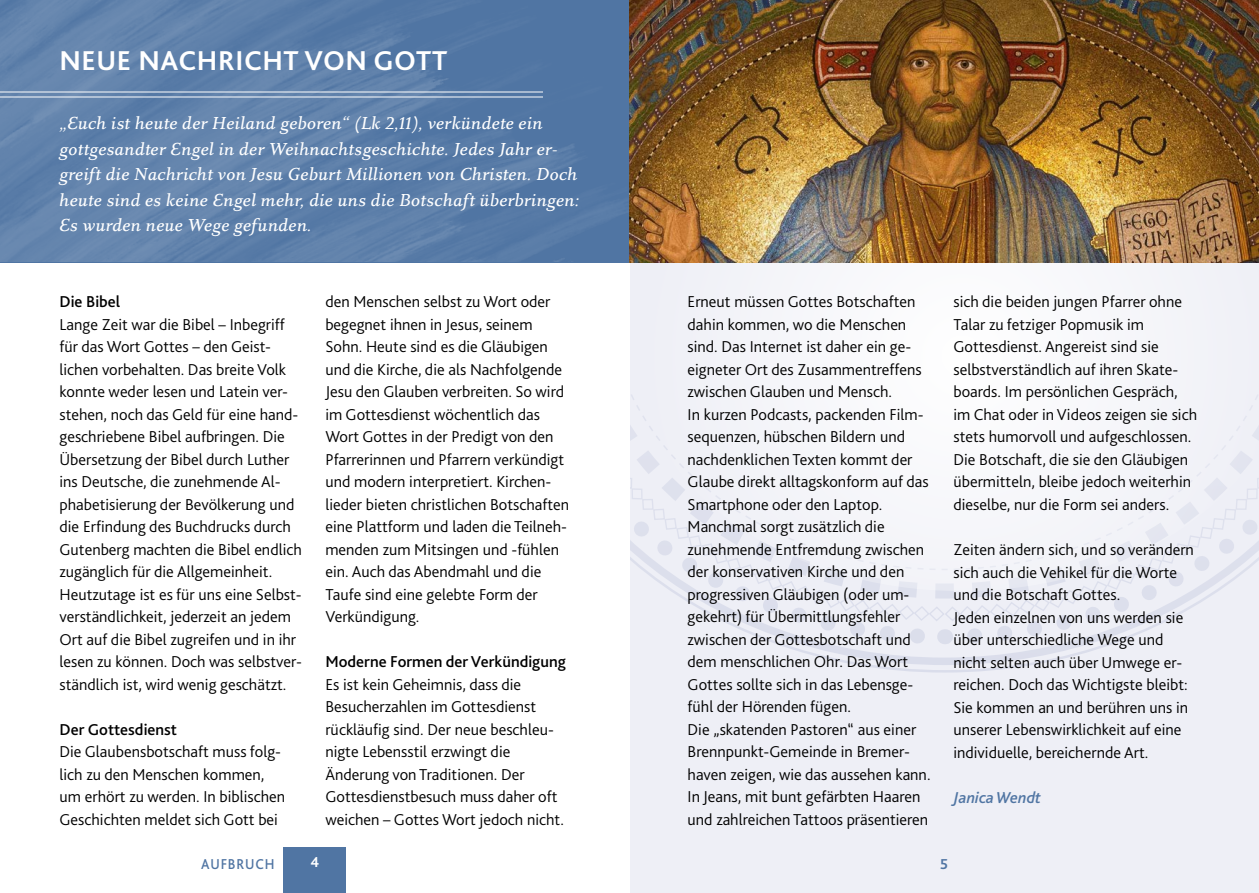
<style>
.page{position:relative;width:1259px;height:893px;background:#fff}
.page>*{position:absolute;margin:0;border:0;box-sizing:border-box;transform-origin:0 0}
.t1{font:700 28.5px "Bliss 2";letter-spacing:.02em;color:#fff}
.t2{font:italic 500 18px/25.5px "Eplica";color:#fff}
.t3{font:300 16.5px/22.5px "Bliss 2";color:#000}
.t4{font:500 16.5px "Bliss 2";color:#000}
.t5{font:italic 500 16.5px "Bliss 2";color:#5075a3}
.t6{font:500 15px "Bliss 2";letter-spacing:.06em;color:#5075a3;scale:.92 1}
.t7{font:700 15px "Bliss 2";color:#fff}
.t8{font:700 15px "Bliss 2";color:#5075a3}
</style>
<div class="page">
<div style="left:631px;top:248px;width:628px;height:645px;background:#eeeff6"></div>
<svg style="left:631px;top:262px;width:587px;height:403px"></svg>
<img style="left:0;top:0;width:629px;height:262px">
<div style="left:283px;top:847px;width:63px;height:46px;background:#5075a3"></div>
<svg style="left:636px;top:262px;width:623px;height:329px"></svg>
<img style="left:629px;top:0;width:630px;height:262px">
<hr style="left:0;top:91px;width:543px;height:2px;background:#fff">
<hr style="left:0;top:96px;width:543px;height:2px;background:#fff">
<h1 class="t1" style="left:60px;top:43px;width:389px">NEUE NACHRICHT VON GOTT</h1>
<p class="t2" style="left:60px;top:111px;width:521px">„Euch ist heute der Heiland geboren“ (Lk 2,11), verkündete ein gottgesandter Engel in der Weihnachtsgeschichte. Jedes Jahr er&shy;greift die Nachricht von Jesu Geburt Millionen von Christen. Doch heute sind es keine Engel mehr, die uns die Botschaft überbringen:<br>Es wurden neue Wege gefunden.</p>
<p class="t4" style="left:60px;top:291px;width:62px">Die Bibel</p>
<p class="t3" style="left:60px;top:312px;width:244px">Lange Zeit war die Bibel – Inbegriff für das Wort Gottes – den Geist&shy;lichen vorbehalten. Das breite Volk konnte weder lesen und Latein ver&shy;stehen, noch das Geld für eine hand&shy;geschriebene Bibel aufbringen. Die Übersetzung der Bibel durch Luther ins Deutsche, die zunehmende Al&shy;phabetisierung der Bevölkerung und die Erfindung des Buchdrucks durch Gutenberg machten die Bibel endlich zugänglich für die Allgemeinheit.<br>Heutzutage ist es für uns eine Selbst&shy;verständlichkeit, jederzeit an jedem Ort auf die Bibel zugreifen und in ihr lesen zu können. Doch was selbstver&shy;ständlich ist, wird wenig geschätzt.</p>
<p class="t4" style="left:60px;top:719px;width:119px">Der Gottesdienst</p>
<p class="t3" style="left:60px;top:740px;width:227px">Die Glaubensbotschaft muss folg&shy;lich zu den Menschen kommen, um erhört zu werden. In biblischen<br>Geschichten meldet sich Gott bei</p>
<p class="t3" style="left:325px;top:290px;width:245px">den Menschen selbst zu Wort oder begegnet ihnen in Jesus, seinem Sohn. Heute sind es die Gläubigen und die Kirche, die als Nachfolgende Jesu den Glauben verbreiten. So wird im Gottesdienst wöchentlich das Wort Gottes in der Predigt von den Pfarrerinnen und Pfarrern verkündigt und modern interpretiert. Kirchen&shy;lieder bieten christlichen Botschaften eine Plattform und laden die Teilneh&shy;menden zum Mitsingen und -fühlen ein. Auch das Abendmahl und die Taufe sind eine gelebte Form der Verkündigung.</p>
<p class="t4" style="left:325px;top:651px;width:242px">Moderne Formen der Verkündigung</p>
<p class="t3" style="left:325px;top:673px;width:240px">Es ist kein Geheimnis, dass die Besucherzahlen im Gottesdienst rückläufig sind. Der neue beschleu&shy;nigte Lebensstil erzwingt die Änderung von Traditionen. Der Gottesdienstbesuch muss daher oft weichen – Gottes Wort jedoch nicht.</p>
<p class="t3" style="left:687px;top:290px;width:244px">Erneut müssen Gottes Botschaften dahin kommen, wo die Menschen sind. Das Internet ist daher ein ge&shy;eigneter Ort des Zusammentreffens zwischen Glauben und Mensch.<br>In kurzen Podcasts, packenden Film&shy;sequenzen, hübschen Bildern und nachdenklichen Texten kommt der Glaube direkt alltagskonform auf das Smartphone oder den Laptop.<br>Manchmal sorgt zusätzlich die zunehmende Entfremdung zwischen der konservativen Kirche und den progressiven Gläubigen (oder um&shy;gekehrt) für Übermittlungsfehler zwischen der Gottesbotschaft und dem menschlichen Ohr. Das Wort Gottes sollte sich in das Lebensge&shy;fühl der Hörenden fügen.<br>Die „skatenden Pastoren“ aus einer Brennpunkt-Gemeinde in Bremer&shy;haven zeigen, wie das aussehen kann.<br>In Jeans, mit bunt gefärbten Haaren und zahlreichen Tattoos präsentieren</p>
<p class="t3" style="left:953px;top:290px;width:245px">sich die beiden jungen Pfarrer ohne Talar zu fetziger Popmusik im Gottesdienst. Angereist sind sie selbstverständlich auf ihren Skate&shy;boards. Im persönlichen Gespräch, im Chat oder in Videos zeigen sie sich stets humorvoll und aufgeschlossen.<br>Die Botschaft, die sie den Gläubigen übermitteln, bleibe jedoch weiterhin dieselbe, nur die Form sei anders.</p>
<p class="t3" style="left:953px;top:538px;width:242px">Zeiten ändern sich, und so verändern sich auch die Vehikel für die Worte und die Botschaft Gottes.<br>Jeden einzelnen von uns werden sie über unterschiedliche Wege und nicht selten auch über Umwege er&shy;reichen. Doch das Wichtigste bleibt:<br>Sie kommen an und berühren uns in unserer Lebenswirklichkeit auf eine individuelle, bereichernde Art.</p>
<p class="t5" style="left:953px;top:787px;width:89px">Janica Wendt</p>
<p class="t6" style="left:201px;top:855px;width:81px">AUFBRUCH</p>
<p class="t7" style="left:310px;top:853px;width:10px">4</p>
<p class="t8" style="left:940px;top:855px;width:9px">5</p>
</div>
